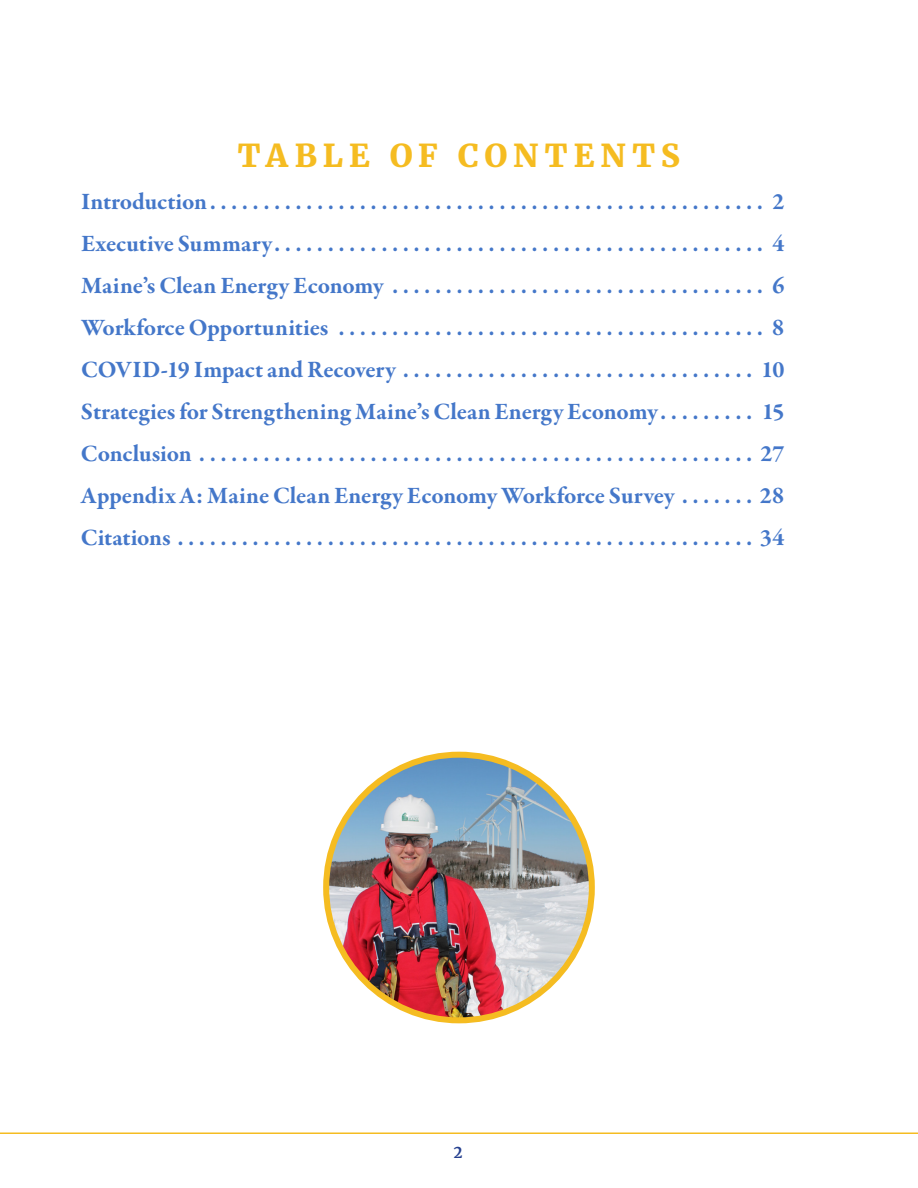
<style>
.page{position:relative;width:918px;height:1188px;background:#fff}
.page>*{position:absolute;margin:0;border:0;box-sizing:border-box;transform-origin:0 0}
.t1{font:900 31.5px "Merriweather";letter-spacing:.19em;color:#f5bc21}
.t2{font:700 24px/42px "Garamond Premr Pro";letter-spacing:-.005em;color:#4477c9;text-align:justify}
.t3{font:700 15px "Merriweather";color:#25408f}
</style>
<div class="page">
<hr style="left:0;top:1132px;width:918px;height:2px;background:#f5bc21">
<img style="left:326px;top:755px;width:266px;height:265px;border-radius:133px">
<div style="left:323px;top:752px;width:272px;height:271px;border:6px solid #f5bc21;border-radius:50%"></div>
<h1 class="t1" style="left:238px;top:134px;width:444px">TABLE OF CONTENTS</h1>
<p class="t2" style="left:81px;top:181px;width:705px">Introduction . . . . . . . . . . . . . . . . . . . . . . . . . . . . . . . . . . . . . . . . . . . . . . . . . . . . 2<br>Executive Summary . . . . . . . . . . . . . . . . . . . . . . . . . . . . . . . . . . . . . . . . . . . . . . 4<br>Maine’s Clean Energy Economy . . . . . . . . . . . . . . . . . . . . . . . . . . . . . . . . . . . 6<br>Workforce Opportunities . . . . . . . . . . . . . . . . . . . . . . . . . . . . . . . . . . . . . . . . 8<br>COVID-19 Impact and Recovery . . . . . . . . . . . . . . . . . . . . . . . . . . . . . . . . . 10<br>Strategies for Strengthening Maine’s Clean Energy Economy . . . . . . . . . 15<br>Conclusion . . . . . . . . . . . . . . . . . . . . . . . . . . . . . . . . . . . . . . . . . . . . . . . . . . . . 27<br>Appendix A: Maine Clean Energy Economy Workforce Survey . . . . . . . 28<br>Citations . . . . . . . . . . . . . . . . . . . . . . . . . . . . . . . . . . . . . . . . . . . . . . . . . . . . . . 34</p>
<p class="t3" style="left:453px;top:1142px;width:10px">2</p>
</div>
